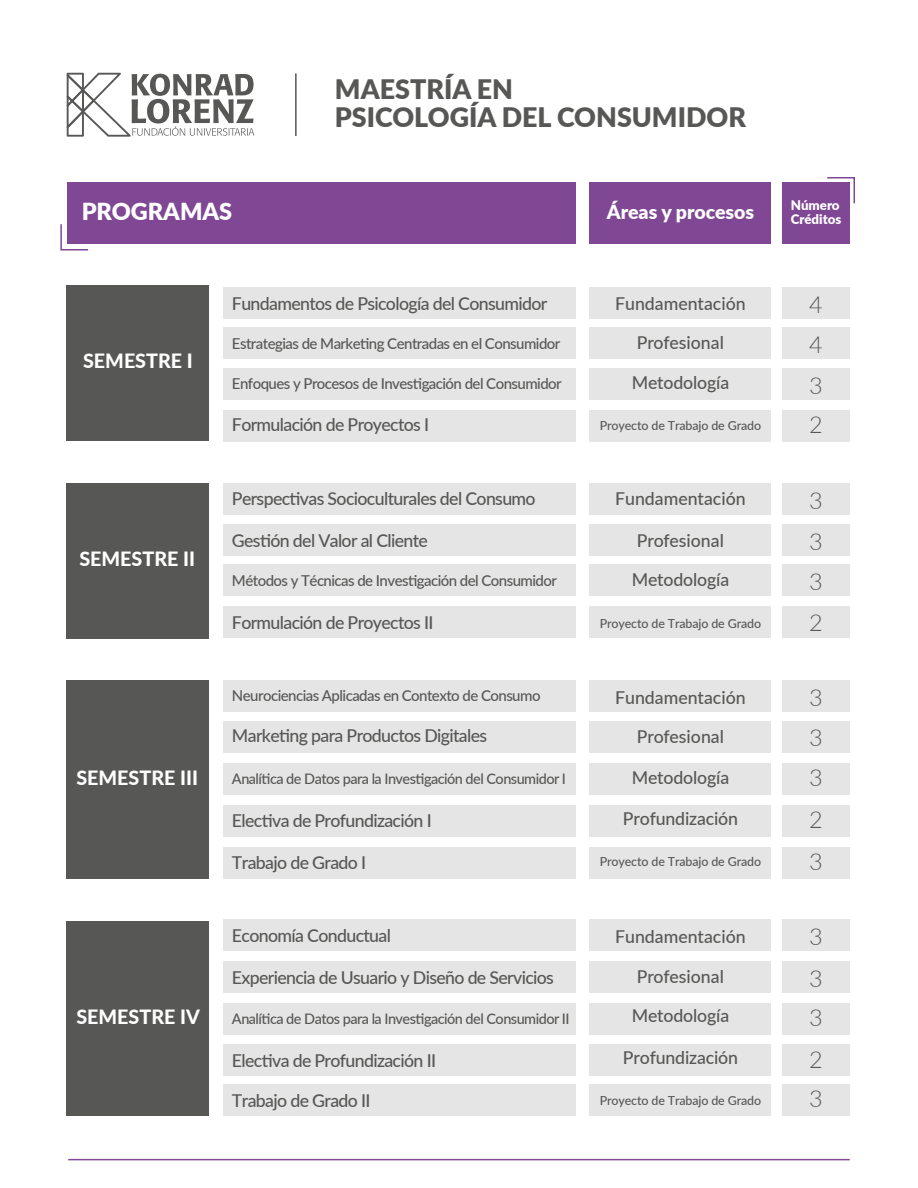
<style>
.page{position:relative;width:918px;height:1188px;background:#fff}
.page>*{position:absolute;margin:0;border:0;box-sizing:border-box;transform-origin:0 0}
.t1{font:900 26.85px/28px "Lato";color:#575756}
.t2{font:900 23.55px "Lato";color:#fff}
.t3{font:300 23.4px/40.5px "Lato";color:#575756}
.t4{font:800 19.65px "Lato";color:#fff}
.t5{font:900 19.5px "Lato";color:#fff}
.t6{font:500 17.7px "Lato";letter-spacing:-.035em;color:#575756}
.t7{font:500 17.7px "Lato";color:#575756}
.t8{font:500 17.7px "Lato";letter-spacing:-.01em;color:#575756}
.t9{font:500 15px "Lato";letter-spacing:-.035em;color:#575756}
.t10{font:500 14.55px "Lato";letter-spacing:-.035em;color:#575756}
.t11{font:900 13.2px/14px "Lato";color:#fff}
.t12{font:500 12.45px "Lato";letter-spacing:-.01em;color:#575756}
</style>
<div class="page">
<div style="left:223px;top:565px;width:353px;height:31px;background:#e5e5e5"></div>
<div style="left:590px;top:565px;width:181px;height:31px;background:#e5e5e5"></div>
<div style="left:782px;top:565px;width:68px;height:31px;background:#e5e5e5"></div>
<div style="left:223px;top:524px;width:353px;height:32px;background:#e5e5e5"></div>
<div style="left:590px;top:524px;width:181px;height:32px;background:#e5e5e5"></div>
<div style="left:782px;top:524px;width:68px;height:32px;background:#e5e5e5"></div>
<svg style="left:67px;top:73px;width:187px;height:64px"></svg>
<hr style="left:295px;top:73px;width:2px;height:63px;background:#575756">
<div style="left:67px;top:285px;width:142px;height:156px;background:#575756"></div>
<div style="left:67px;top:182px;width:509px;height:62px;background:#7f4794"></div>
<svg style="left:60px;top:224px;width:29px;height:27px"></svg>
<div style="left:782px;top:182px;width:68px;height:62px;background:#7f4794"></div>
<div style="left:223px;top:607px;width:353px;height:31px;background:#e5e5e5"></div>
<div style="left:590px;top:607px;width:181px;height:31px;background:#e5e5e5"></div>
<div style="left:782px;top:607px;width:68px;height:31px;background:#e5e5e5"></div>
<div style="left:223px;top:484px;width:353px;height:31px;background:#e5e5e5"></div>
<div style="left:590px;top:484px;width:181px;height:31px;background:#e5e5e5"></div>
<div style="left:782px;top:484px;width:68px;height:31px;background:#e5e5e5"></div>
<div style="left:66px;top:483px;width:142px;height:155px;background:#575756"></div>
<svg style="left:827px;top:177px;width:28px;height:27px"></svg>
<div style="left:590px;top:182px;width:181px;height:62px;background:#7f4794"></div>
<div style="left:223px;top:920px;width:353px;height:31px;background:#e5e5e5"></div>
<div style="left:590px;top:920px;width:181px;height:31px;background:#e5e5e5"></div>
<div style="left:782px;top:920px;width:68px;height:31px;background:#e5e5e5"></div>
<div style="left:223px;top:962px;width:353px;height:31px;background:#e5e5e5"></div>
<div style="left:590px;top:962px;width:181px;height:31px;background:#e5e5e5"></div>
<div style="left:782px;top:962px;width:68px;height:31px;background:#e5e5e5"></div>
<div style="left:223px;top:680px;width:353px;height:32px;background:#e5e5e5"></div>
<div style="left:590px;top:680px;width:181px;height:32px;background:#e5e5e5"></div>
<div style="left:782px;top:680px;width:68px;height:32px;background:#e5e5e5"></div>
<div style="left:223px;top:721px;width:353px;height:31px;background:#e5e5e5"></div>
<div style="left:590px;top:721px;width:181px;height:31px;background:#e5e5e5"></div>
<div style="left:782px;top:721px;width:68px;height:31px;background:#e5e5e5"></div>
<div style="left:223px;top:763px;width:353px;height:31px;background:#e5e5e5"></div>
<div style="left:590px;top:763px;width:181px;height:31px;background:#e5e5e5"></div>
<div style="left:782px;top:763px;width:68px;height:31px;background:#e5e5e5"></div>
<div style="left:66px;top:680px;width:142px;height:198px;background:#575756"></div>
<div style="left:66px;top:921px;width:142px;height:195px;background:#575756"></div>
<hr style="left:68px;top:1159px;width:782px;height:1px;background:#7f4794">
<div style="left:223px;top:287px;width:353px;height:32px;background:#e5e5e5"></div>
<div style="left:590px;top:287px;width:181px;height:32px;background:#e5e5e5"></div>
<div style="left:782px;top:287px;width:68px;height:32px;background:#e5e5e5"></div>
<div style="left:223px;top:328px;width:353px;height:31px;background:#e5e5e5"></div>
<div style="left:590px;top:328px;width:181px;height:31px;background:#e5e5e5"></div>
<div style="left:782px;top:328px;width:68px;height:31px;background:#e5e5e5"></div>
<div style="left:223px;top:368px;width:353px;height:32px;background:#e5e5e5"></div>
<div style="left:590px;top:368px;width:181px;height:32px;background:#e5e5e5"></div>
<div style="left:782px;top:368px;width:68px;height:32px;background:#e5e5e5"></div>
<div style="left:223px;top:410px;width:353px;height:32px;background:#e5e5e5"></div>
<div style="left:590px;top:410px;width:181px;height:32px;background:#e5e5e5"></div>
<div style="left:782px;top:410px;width:68px;height:32px;background:#e5e5e5"></div>
<div style="left:223px;top:1004px;width:353px;height:31px;background:#e5e5e5"></div>
<div style="left:590px;top:1004px;width:181px;height:31px;background:#e5e5e5"></div>
<div style="left:590px;top:1044px;width:181px;height:31px;background:#e5e5e5"></div>
<div style="left:782px;top:1004px;width:68px;height:31px;background:#e5e5e5"></div>
<div style="left:223px;top:1044px;width:353px;height:31px;background:#e5e5e5"></div>
<div style="left:782px;top:1044px;width:68px;height:31px;background:#e5e5e5"></div>
<div style="left:590px;top:1084px;width:181px;height:32px;background:#e5e5e5"></div>
<div style="left:223px;top:1084px;width:353px;height:32px;background:#e5e5e5"></div>
<div style="left:782px;top:1084px;width:68px;height:32px;background:#e5e5e5"></div>
<div style="left:223px;top:805px;width:353px;height:31px;background:#e5e5e5"></div>
<div style="left:590px;top:805px;width:181px;height:31px;background:#e5e5e5"></div>
<div style="left:782px;top:805px;width:68px;height:31px;background:#e5e5e5"></div>
<div style="left:223px;top:847px;width:353px;height:31px;background:#e5e5e5"></div>
<div style="left:590px;top:847px;width:181px;height:31px;background:#e5e5e5"></div>
<div style="left:782px;top:847px;width:68px;height:31px;background:#e5e5e5"></div>
<h1 class="t1" style="left:335px;top:74px;width:413px">MAESTRÍA EN<br>PSICOLOGÍA DEL CONSUMIDOR</h1>
<h2 class="t2" style="left:82px;top:194px;width:152px">PROGRAMAS</h2>
<p class="t11" style="left:791px;top:197px;width:52px">Número<br>Créditos</p>
<p class="t5" style="left:607px;top:198px;width:149px">Áreas y procesos</p>
<p class="t4" style="left:83px;top:346px;width:111px">SEMESTRE I</p>
<p class="t4" style="left:79px;top:544px;width:117px">SEMESTRE II</p>
<p class="t6" style="left:232px;top:291px;width:317px">Fundamentos de Psicología del Consumidor</p>
<p class="t7" style="left:615px;top:291px;width:132px">Fundamentación</p>
<p class="t9" style="left:232px;top:333px;width:330px">Estrategias de Marketing Centradas en el Consumidor</p>
<p class="t7" style="left:637px;top:330px;width:89px">Profesional</p>
<p class="t9" style="left:232px;top:372px;width:331px">Enfoques y Procesos de Investigación del Consumidor</p>
<p class="t8" style="left:632px;top:370px;width:99px">Metodología</p>
<p class="t6" style="left:232px;top:412px;width:199px">Formulación de Proyectos I</p>
<p class="t12" style="left:600px;top:416px;width:163px">Proyecto de Trabajo de Grado</p>
<p class="t6" style="left:232px;top:485px;width:305px">Perspectivas Socioculturales del Consumo</p>
<p class="t6" style="left:232px;top:528px;width:197px">Gestión del Valor al Cliente</p>
<p class="t9" style="left:232px;top:570px;width:326px">Métodos y Técnicas de Investigación del Consumidor</p>
<p class="t6" style="left:232px;top:610px;width:203px">Formulación de Proyectos II</p>
<p class="t7" style="left:615px;top:485px;width:132px">Fundamentación</p>
<p class="t7" style="left:637px;top:528px;width:89px">Profesional</p>
<p class="t8" style="left:632px;top:567px;width:99px">Metodología</p>
<p class="t12" style="left:600px;top:614px;width:163px">Proyecto de Trabajo de Grado</p>
<h3 class="t3" style="left:809px;top:283px;width:15px">4</h3>
<h3 class="t3" style="left:809px;top:324px;width:15px">4<br>3</h3>
<h3 class="t3" style="left:809px;top:403px;width:15px">2</h3>
<h3 class="t3" style="left:809px;top:480px;width:15px;text-align:justify">3<br>3<br>3</h3>
<h3 class="t3" style="left:809px;top:601px;width:15px">2</h3>
<p class="t9" style="left:232px;top:685px;width:310px">Neurociencias Aplicadas en Contexto de Consumo</p>
<h3 class="t3" style="left:809px;top:676px;width:15px">3</h3>
<p class="t6" style="left:232px;top:723px;width:257px">Marketing para Productos Digitales</p>
<h3 class="t3" style="left:809px;top:717px;width:15px">3</h3>
<p class="t10" style="left:232px;top:768px;width:336px">Analítica de Datos para la Investigación del Consumidor I</p>
<p class="t7" style="left:615px;top:685px;width:132px">Fundamentación</p>
<p class="t7" style="left:637px;top:724px;width:89px">Profesional</p>
<p class="t4" style="left:76px;top:763px;width:123px">SEMESTRE III</p>
<h3 class="t3" style="left:809px;top:756px;width:15px">3</h3>
<p class="t8" style="left:632px;top:764px;width:99px">Metodología</p>
<p class="t4" style="left:76px;top:1002px;width:125px">SEMESTRE IV</p>
<p class="t6" style="left:232px;top:808px;width:201px">Electiva de Profundización I</p>
<p class="t6" style="left:232px;top:850px;width:136px">Trabajo de Grado I</p>
<p class="t6" style="left:232px;top:923px;width:160px">Economía Conductual</p>
<p class="t6" style="left:232px;top:965px;width:323px">Experiencia de Usuario y Diseño de Servicios</p>
<p class="t10" style="left:232px;top:1008px;width:339px">Analítica de Datos para la Investigación del Consumidor II</p>
<p class="t6" style="left:232px;top:1047px;width:206px">Electiva de Profundización II</p>
<p class="t6" style="left:232px;top:1088px;width:140px">Trabajo de Grado II</p>
<p class="t8" style="left:623px;top:806px;width:117px">Profundización</p>
<h3 class="t3" style="left:809px;top:798px;width:15px">2</h3>
<p class="t12" style="left:600px;top:853px;width:163px">Proyecto de Trabajo de Grado</p>
<p class="t7" style="left:615px;top:924px;width:132px">Fundamentación</p>
<p class="t7" style="left:637px;top:964px;width:89px">Profesional</p>
<p class="t8" style="left:632px;top:1003px;width:99px">Metodología</p>
<p class="t8" style="left:623px;top:1045px;width:117px">Profundización</p>
<p class="t12" style="left:600px;top:1092px;width:163px">Proyecto de Trabajo de Grado</p>
<h3 class="t3" style="left:809px;top:840px;width:15px">3</h3>
<h3 class="t3" style="left:809px;top:915px;width:15px;line-height:42px">3<br>3</h3>
<h3 class="t3" style="left:809px;top:996px;width:15px;line-height:41.7px">3<br>2</h3>
<h3 class="t3" style="left:809px;top:1078px;width:15px">3</h3>
</div>
